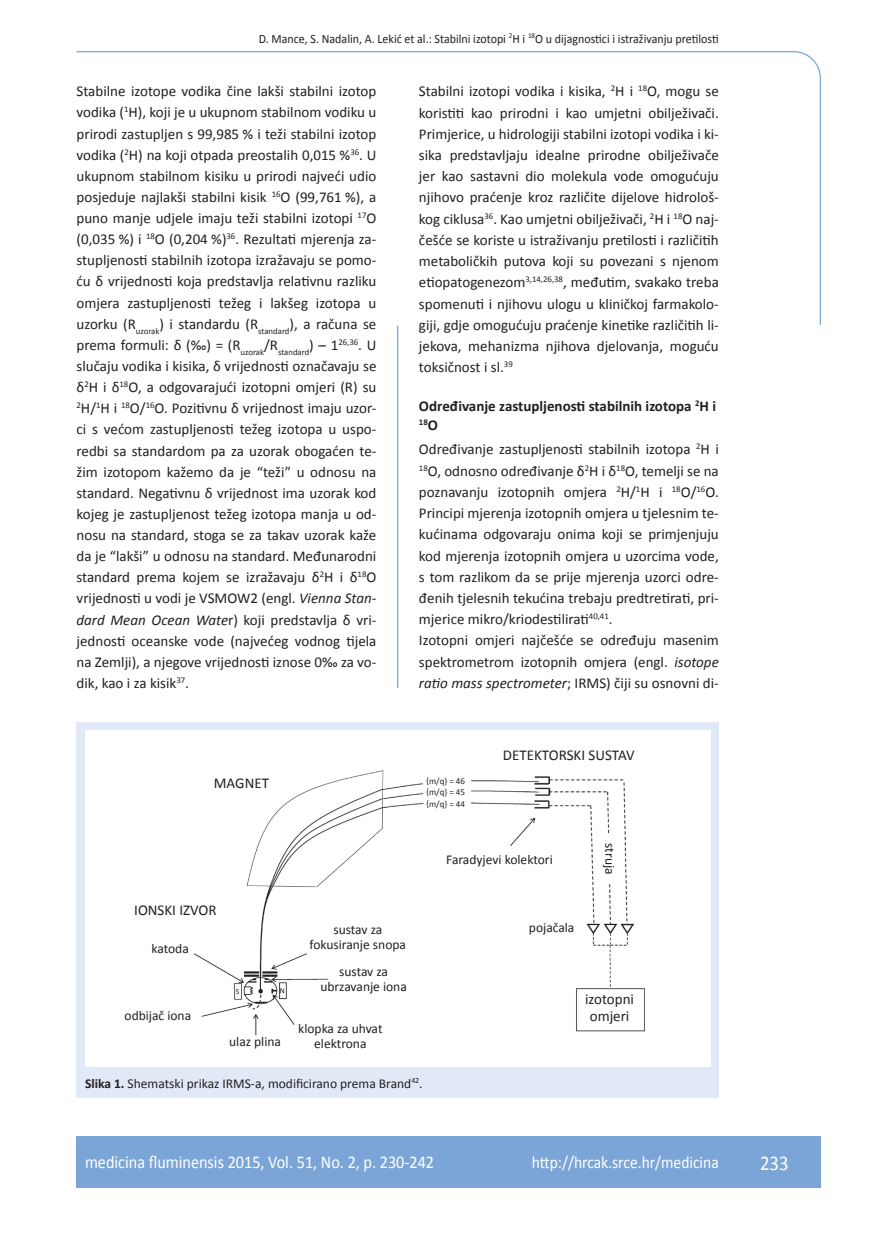
<style>
.page{position:relative;width:872px;height:1234px;background:#fff}
.page>*{position:absolute;margin:0;border:0;box-sizing:border-box;transform-origin:0 0}
.t1{font:21px "Calibri";color:#fff;scale:.9 1}
.t2{font:18px "Calibri";color:#fff;scale:.9 1}
.t3{font:17.25px "Calibri";color:#fff;scale:.9 1}
.t4{font:15px/21.1px "Calibri";color:#231f20;text-align:justify}
.t5{font:700 15px "Calibri";color:#231f20}
.t6{font:13.5px/15px "Calibri";color:#231f20;text-align:center}
.t7{font:12.75px "Calibri";color:#231f20;scale:.94 1}
.t8{font:9px/11.4px "Calibri";color:#231f20;text-align:justify}
.t9{font:700 8.7px "Calibri";color:#231f20}
.s1{font-style:italic}
.s2{font-size:15px}
.s3{font-weight:700}
</style>
<div class="page">
<svg style="left:76px;top:51px;width:745px;height:275px"></svg>
<hr style="left:397px;top:325px;width:1px;height:362px;background:#7ca5d7">
<div style="left:77px;top:1135px;width:744px;height:51px;background:#7ca5d7"></div>
<div style="left:77px;top:722px;width:642px;height:375px;background:#e1e9f6"></div>
<div style="left:85px;top:730px;width:625px;height:336px;background:#fff"></div>
<img style="left:194px;top:769px;width:451px;height:267px">
<p class="t7" style="left:259px;top:30px;width:491px">D. Mance, S. Nadalin, A. Lekić et al.: Stabilni izotopi <sup>2</sup>H i <sup>18</sup>O u dijagnostici i istraživanju pretilosti</p>
<p class="t4" style="left:77px;top:80px;width:301px">Stabilne izotope vodika čine lakši stabilni izotop vodika (<sup>1</sup>H), koji je u ukupnom stabilnom vodiku u prirodi zastupljen s 99,985 % i teži stabilni izotop vodika (<sup>2</sup>H) na koji otpada preostalih 0,015 %<sup>36</sup>. U ukupnom stabilnom kisiku u prirodi najveći udio posjeduje najlakši stabilni kisik <sup>16</sup>O (99,761 %), a puno manje udjele imaju teži stabilni izotopi <sup>17</sup>O (0,035 %) i <sup>18</sup>O (0,204 %)<sup>36</sup>. Rezultati mjerenja za&shy;stupljenosti stabilnih izotopa izražavaju se pomo&shy;ću δ vrijednosti koja predstavlja relativnu razliku omjera zastupljenosti težeg i lakšeg izotopa u uzorku (R<sub>uzorak</sub>) i standardu (R<sub>standard</sub>), a računa se prema formuli: δ (‰) = (R<sub>uzorak</sub>/R<sub>standard</sub>) – 1<sup>26,36</sup>. U slučaju vodika i kisika, δ vrijednosti označavaju se δ<sup>2</sup>H i δ<sup>18</sup>O, a odgovarajući izotopni omjeri (R) su <sup>2</sup>H/<sup>1</sup>H i <sup>18</sup>O/<sup>16</sup>O. Pozitivnu δ vrijednost imaju uzor&shy;ci s većom zastupljenosti težeg izotopa u uspo&shy;redbi sa standardom pa za uzorak obogaćen te&shy;žim izotopom kažemo da je “teži” u odnosu na standard. Negativnu δ vrijednost ima uzorak kod kojeg je zastupljenost težeg izotopa manja u od&shy;nosu na standard, stoga se za takav uzorak kaže da je “lakši” u odnosu na standard. Međunarodni standard prema kojem se izražavaju δ<sup>2</sup>H i δ<sup>18</sup>O vrijednosti u vodi je VSMOW2 (engl. <span class="s1">Vienna Stan&shy;dard Mean Ocean Wate</span>r) koji predstavlja δ vri&shy;jednosti oceanske vode (najvećeg vodnog tijela na Zemlji), a njegove vrijednosti iznose 0‰ za vo&shy;dik, kao i za kisik<sup>37</sup>.</p>
<p class="t4" style="left:419px;top:80px;width:301px">Stabilni izotopi vodika i kisika, <sup>2</sup>H i <sup>18</sup>O, mogu se koristiti kao prirodni i kao umjetni obilježivači.<br>Primjerice, u hidrologiji stabilni izotopi vodika i ki&shy;sika predstavljaju idealne prirodne obilježivače jer kao sastavni dio molekula vode omogućuju njihovo praćenje kroz različite dijelove hidrološ&shy;kog ciklusa<sup>36</sup>. Kao umjetni obilježivači, <sup>2</sup>H i <sup>18</sup>O naj&shy;češće se koriste u istraživanju pretilosti i različitih metaboličkih putova koji su povezani s njenom etiopatogenezom<sup>3,14,26,38</sup>, međutim, svakako treba spomenuti i njihovu ulogu u kliničkoj farmakolo&shy;giji, gdje omogućuju praćenje kinetike različitih li&shy;jekova, mehanizma njihova djelovanja, moguću toksičnost i sl.<sup>39</sup></p>
<p class="t5" style="left:419px;top:396px;width:298px">Određivanje zastupljenosti stabilnih izotopa <sup>2</sup>H i</p>
<p class="t9" style="left:419px;top:417px;width:21px">18<span class="s2">O</span></p>
<p class="t4" style="left:419px;top:438px;width:301px;text-align:left">Određivanje zastupljenosti stabilnih izotopa <sup>2</sup>H i <sup>18</sup>O, odnosno određivanje δ<sup>2</sup>H i δ<sup>18</sup>O, temelji se na poznavanju izotopnih omjera <sup>2</sup>H/<sup>1</sup>H i <sup>18</sup>O/<sup>16</sup>O.<br>Principi mjerenja izotopnih omjera u tjelesnim te&shy;kućinama odgovaraju onima koji se primjenjuju kod mjerenja izotopnih omjera u uzorcima vode, s tom razlikom da se prije mjerenja uzorci odre&shy;đenih tjelesnih tekućina trebaju predtretirati, pri&shy;mjerice mikro/kriodestilirati<sup>40,41</sup>.<br>Izotopni omjeri najčešće se određuju masenim spektrometrom izotopnih omjera (engl. <span class="s1">isotope ratio mass spectrometer</span>; IRMS) čiji su osnovni di-</p>
<p class="t4" style="left:214px;top:771px;width:57px">MAGNET</p>
<p class="t4" style="left:134px;top:898px;width:84px">IONSKI IZVOR</p>
<p class="t6" style="left:151px;top:939px;width:39px">katoda</p>
<p class="t6" style="left:125px;top:1006px;width:68px">odbijač iona</p>
<p class="t6" style="left:229px;top:1033px;width:53px">ulaz plina</p>
<p class="t6" style="left:309px;top:921px;width:98px">sustav za fokusiranje snopa</p>
<p class="t6" style="left:320px;top:963px;width:88px">sustav za ubrzavanje iona</p>
<p class="t6" style="left:298px;top:1020px;width:86px">klopka za uhvat elektrona</p>
<p class="t8" style="left:426px;top:774px;width:40px">{m/q} = 46 {m/q} = 45 {m/q} = 44</p>
<p class="t4" style="left:503px;top:743px;width:133px">DETEKTORSKI SUSTAV</p>
<p class="t6" style="left:446px;top:851px;width:108px">Faradyjevi kolektori</p>
<p class="t6" style="left:529px;top:918px;width:47px">pojačala</p>
<p class="t6" style="left:618px;top:843px;width:33px;rotate:90deg">struja</p>
<p class="t4" style="left:585px;top:990px;width:50px;line-height:16.5px;text-align:center">izotopni omjeri</p>
<p class="t6" style="left:85px;top:1074px;width:339px"><span class="s3">Slika 1.</span> Shematski prikaz IRMS-a, modificirano prema Brand<sup>42</sup>.</p>
<p class="t2" style="left:85px;top:1150px;width:389px">medicina fluminensis 2015, Vol. 51, No. 2, p. 230-242</p>
<p class="t3" style="left:532px;top:1151px;width:209px">http://hrcak.srce.hr/medicina</p>
<h1 class="t1" style="left:760px;top:1149px;width:33px">233</h1>
</div>
